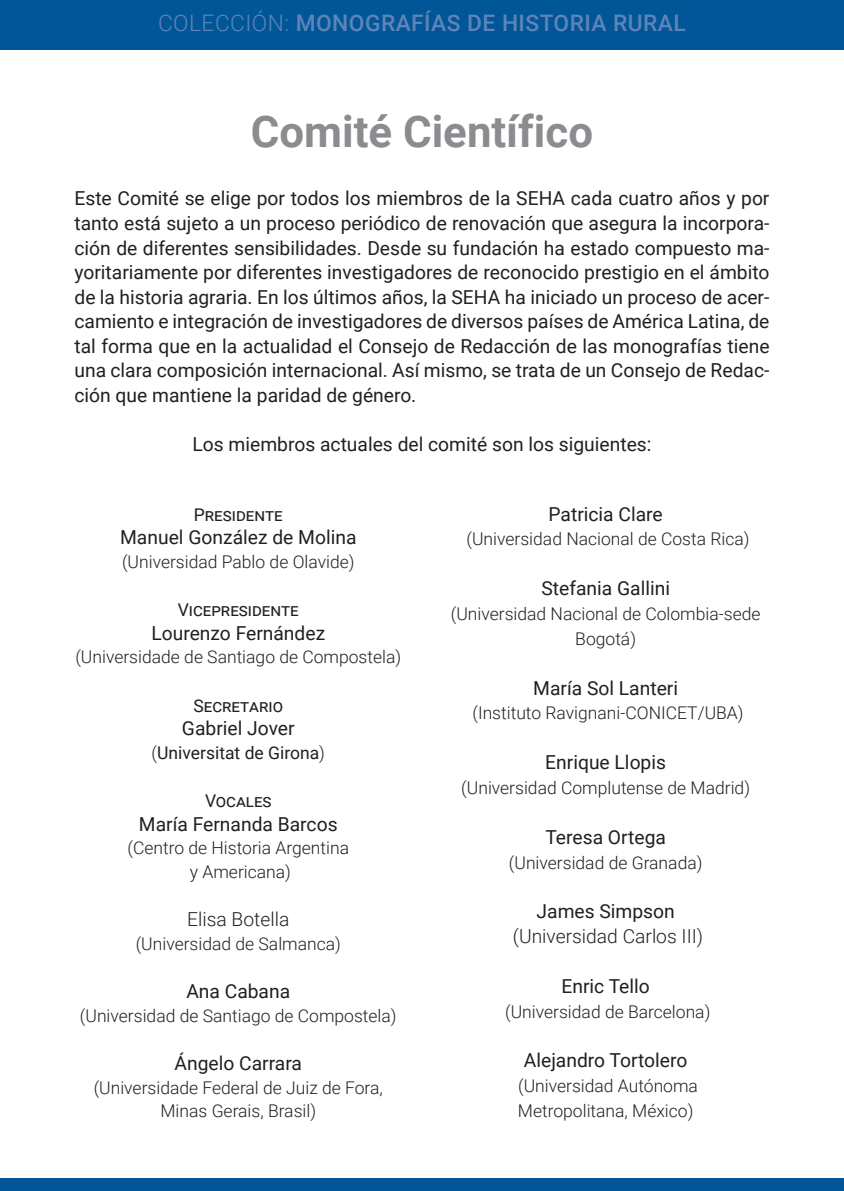
<style>
.page{position:relative;width:844px;height:1191px;background:#fff}
.page>*{position:absolute;margin:0;border:0;box-sizing:border-box;transform-origin:0 0}
.director{font:700 43.75px "Roboto";color:#8a8c8f}
.t1{font:500 22.75px "Roboto";letter-spacing:.02em;color:#5e84b9}
.director-2{font:19.25px/24.5px "Roboto";color:#231f20;text-align:justify}
.texto{font:19.25px "Roboto";color:#231f20}
.director-3{font:300 19.25px/24.8px "Roboto";color:#231f20;text-align:center}
.texto-2{font:300 19.25px "Roboto";color:#231f20}
.director-4{font:300 17.5px/24.8px "Roboto";color:#231f20;text-align:center}
.texto-3{font:300 17.5px/23.6px "Roboto";color:#231f20;text-align:center}
.texto-4{font:17.5px "Roboto";color:#231f20}
.s1{font-weight:300}
.s2{font-weight:400}
</style>
<div class="page">
<div style="left:0;top:0;width:843px;height:50px;background:#015698"></div>
<div style="left:0;top:1178px;width:843px;height:13px;background:#015698"></div>
<p class="t1" style="left:158px;top:7px;width:529px"><span class="s1">COLECCIÓN:</span> MONOGRAFÍAS DE HISTORIA RURAL</p>
<p class="director" style="left:251px;top:101px;width:344px">Comité Científico</p>
<p class="director-2" style="left:74px;top:186px;width:696px">Este Comité se elige por todos los miembros de la SEHA cada cuatro años y por tanto está sujeto a un proceso periódico de renovación que asegura la incorpora&shy;ción de diferentes sensibilidades. Desde su fundación ha estado compuesto ma&shy;yoritariamente por diferentes investigadores de reconocido prestigio en el ámbito de la historia agraria. En los últimos años, la SEHA ha iniciado un proceso de acer&shy;camiento e integración de investigadores de diversos países de América Latina, de tal forma que en la actualidad el Consejo de Redacción de las monografías tiene una clara composición internacional. Así mismo, se trata de un Consejo de Redac&shy;ción que mantiene la paridad de género.</p>
<p class="director-2" style="left:192px;top:431px;width:460px">Los miembros actuales del comité son los siguientes:</p>
<p class="texto-4" style="left:194px;top:502px;width:90px">Presidente</p>
<p class="texto" style="left:120px;top:524px;width:238px">Manuel González de Molina</p>
<p class="texto-3" style="left:122px;top:549px;width:234px">(Universidad Pablo de Olavide)</p>
<p class="texto-4" style="left:178px;top:597px;width:122px">Vicepresidente</p>
<p class="texto" style="left:151px;top:619px;width:175px">Lourenzo Fernández</p>
<p class="texto-3" style="left:75px;top:644px;width:327px">(Universidade de Santiago de Compostela)</p>
<p class="texto-4" style="left:193px;top:693px;width:91px">Secretario</p>
<p class="texto" style="left:182px;top:715px;width:114px">Gabriel Jover</p>
<p class="texto-4" style="left:152px;top:740px;width:175px"><span class="s1">(</span>Universitat de Girona<span class="s1">)</span></p>
<p class="texto-4" style="left:205px;top:788px;width:68px">Vocales</p>
<p class="texto" style="left:139px;top:810px;width:200px">María Fernanda Barcos</p>
<p class="texto-3" style="left:127px;top:835px;width:223px">(Centro de Historia Argentina y Americana)</p>
<p class="texto-2" style="left:187px;top:905px;width:103px">Elisa Botella</p>
<p class="texto-3" style="left:136px;top:931px;width:206px">(Universidad de Salmanca)</p>
<p class="director-2" style="left:186px;top:978px;width:105px">Ana Cabana</p>
<p class="director-4" style="left:80px;top:1002px;width:318px">(Universidad de Santiago de Compostela)</p>
<p class="director-2" style="left:174px;top:1050px;width:129px">Ángelo Carrara</p>
<p class="director-4" style="left:94px;top:1074px;width:291px;line-height:23.6px">(Universidade Federal de Juiz de Fora,<br>Minas Gerais, Brasil)</p>
<p class="director-2" style="left:548px;top:501px;width:116px">Patricia Clare</p>
<p class="director-4" style="left:466px;top:526px;width:284px">(Universidad Nacional de Costa Rica)</p>
<p class="director-2" style="left:541px;top:575px;width:130px">Stefania Gallini</p>
<p class="director-4" style="left:450px;top:601px;width:311px">(Universidad Nacional de Colombia-sede<br>Bogotá)</p>
<p class="director-2" style="left:533px;top:675px;width:146px">María Sol Lanteri</p>
<p class="director-4" style="left:472px;top:700px;width:272px">(Instituto Ravignani-CONICET/UBA)</p>
<p class="director-2" style="left:545px;top:749px;width:122px">Enrique Llopis</p>
<p class="director-4" style="left:461px;top:774px;width:290px">(Universidad Complutense de Madrid)</p>
<p class="director-2" style="left:545px;top:824px;width:122px">Teresa Ortega</p>
<p class="director-4" style="left:508px;top:849px;width:195px">(Universidad de Granada)</p>
<p class="director-3" style="left:513px;top:898px;width:192px"><span class="s2">James Simpson </span>(Universidad Carlos III)</p>
<p class="director-2" style="left:561px;top:973px;width:90px">Enric Tello</p>
<p class="director-4" style="left:505px;top:998px;width:207px">(Universidad de Barcelona)</p>
<p class="director-2" style="left:523px;top:1047px;width:165px">Alejandro Tortolero</p>
<p class="director-4" style="left:518px;top:1072px;width:181px;text-align:left">(Universidad Autónoma<br>Metropolitana, México)</p>
</div>
